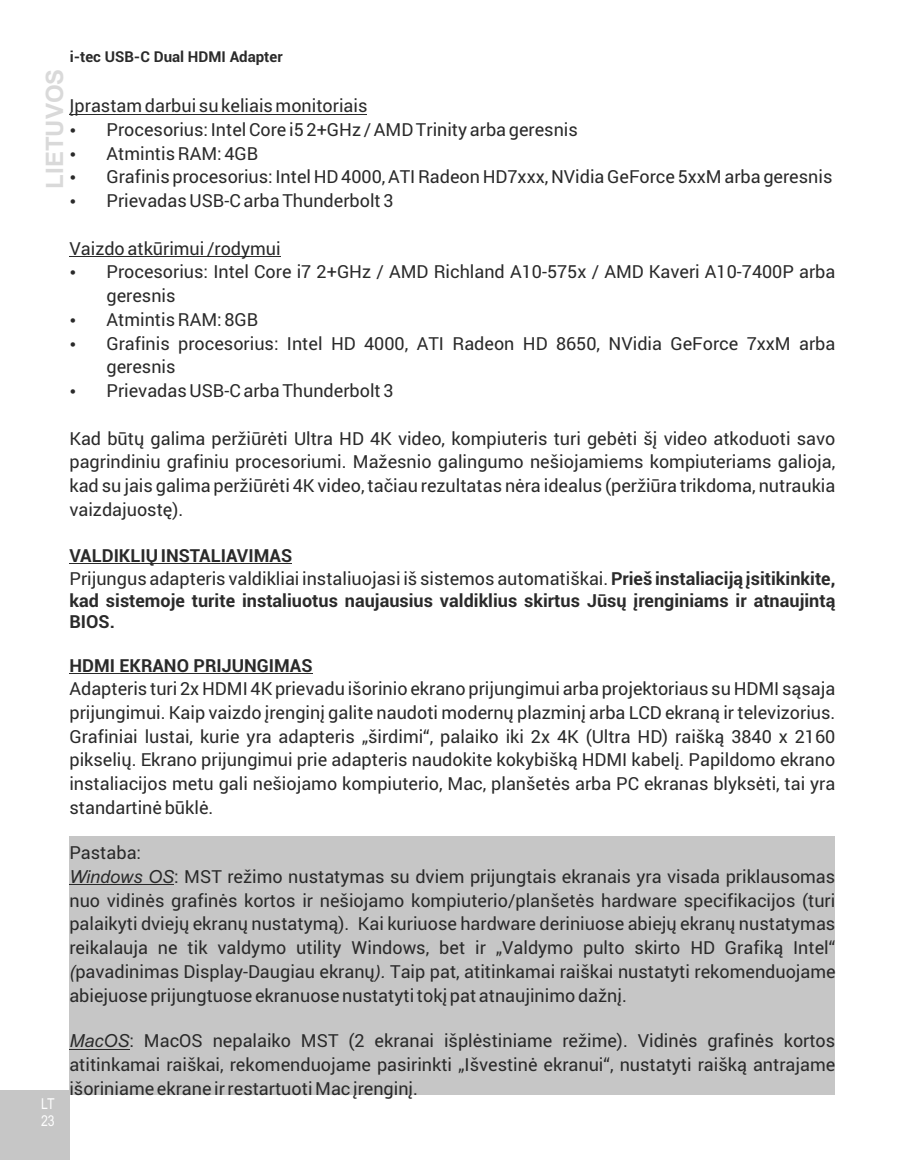
<style>
.page{position:relative;width:905px;height:1160px;background:#fff}
.page>*{position:absolute;margin:0;border:0;box-sizing:border-box;transform-origin:0 0}
.t1{font:700 24px "Arial";color:#d9d9d9}
.t2{font:18px/23.7px "Roboto";color:#2a2a2a}
.t3{font:italic 18px/23.7px "Roboto";color:#2a2a2a}
.t4{font:700 18px/22.2px "Roboto";color:#2a2a2a}
.t5{font:700 15px "Roboto";color:#2a2a2a}
.t6{font:15px/17.1px "Arial Narrow";color:#fefefe}
.s1{font-weight:400}
.s2{font-family:"Arial"}
</style>
<div class="page">
<div style="left:69px;top:836px;width:766px;height:258px;background:#c6c6c6"></div>
<hr style="left:69px;top:114px;width:298px;height:1px;background:#2a2a2a">
<hr style="left:69px;top:256px;width:212px;height:1px;background:#2a2a2a">
<hr style="left:69px;top:563px;width:223px;height:1px;background:#2a2a2a">
<hr style="left:69px;top:673px;width:46px;height:1px;background:#2a2a2a">
<hr style="left:115px;top:673px;width:197px;height:1px;background:#2a2a2a">
<hr style="left:69px;top:884px;width:105px;height:1px;background:#2a2a2a">
<hr style="left:69px;top:1048px;width:60px;height:1px;background:#2a2a2a">
<div style="left:0;top:1090px;width:70px;height:70px;background:#c6c6c6"></div>
<p class="t5" style="left:70px;top:51px;width:214px">i-tec USB-C Dual HDMI Adapter</p>
<h1 class="t1" style="left:46px;top:189px;width:122px;rotate:-90deg">LIETUVOS</h1>
<p class="t2" style="left:106px;top:93px;width:727px;text-indent:-37px">Įprastam darbui su keliais monitoriais<br>Procesorius: Intel Core i5 2+GHz / AMD Trinity arba geresnis<br>Atmintis RAM: 4GB<br>Grafinis procesorius: Intel HD 4000, ATI Radeon HD7xxx, NVidia GeForce 5xxM arba geresnis Prievadas USB-C arba Thunderbolt 3</p>
<p class="t2" style="left:106px;top:236px;width:730px;text-indent:-37px">Vaizdo atkūrimui /rodymui<br>Procesorius: Intel Core i7 2+GHz / AMD Richland A10-575x / AMD Kaveri A10-7400P arba geresnis<br>Atmintis RAM: 8GB<br>Grafinis procesorius: Intel HD 4000, ATI Radeon HD 8650, NVidia GeForce 7xxM arba geresnis<br>Prievadas USB-C arba Thunderbolt 3</p>
<p class="t2" style="left:69px;top:426px;width:767px;text-align:justify">Kad būtų galima peržiūrėti Ultra HD 4K video, kompiuteris turi gebėti šį video atkoduoti savo pagrindiniu grafiniu procesoriumi. Mažesnio galingumo nešiojamiems kompiuteriams galioja, kad su jais galima peržiūrėti 4K video, tačiau rezultatas nėra idealus (peržiūra trikdoma, nutraukia vaizdajuostę).</p>
<p class="t4" style="left:69px;top:546px;width:767px">VALDIKLIŲ INSTALIAVIMAS<br><span class="s1">Prijungus adapteris valdikliai instaliuojasi iš sistemos automatiškai.</span> Prieš instaliaciją įsitikinkite, kad sistemoje turite instaliuotus naujausius valdiklius skirtus Jūsų įrenginiams ir atnaujintą BIOS.</p>
<p class="t4" style="left:69px;top:656px;width:244px">HDMI EKRANO PRIJUNGIMAS</p>
<p class="t2" style="left:69px;top:676px;width:767px;text-align:justify">Adapteris turi 2x HDMI 4K prievadu išorinio ekrano prijungimui arba projektoriaus su HDMI sąsaja prijungimui. Kaip vaizdo įrenginį galite naudoti modernų plazminį arba LCD ekraną ir televizorius.<br>Grafiniai lustai, kurie yra adapteris „širdimi“, palaiko iki 2x 4K (Ultra HD) raišką 3840 x 2160 pikselių. Ekrano prijungimui prie adapteris naudokite kokybišką HDMI kabelį. Papildomo ekrano instaliacijos metu gali nešiojamo kompiuterio, Mac, planšetės arba PC ekranas blyksėti, tai yra standartinė būklė.</p>
<p class="t3" style="left:69px;top:840px;width:767px">Pastaba:<br><span class="s2">Windows OS</span>: MST režimo nustatymas su dviem prijungtais ekranais yra visada priklausomas nuo vidinės grafinės kortos ir nešiojamo kompiuterio/planšetės hardware specifikacijos (turi palaikyti dviejų ekranų nustatymą). Kai kuriuose hardware deriniuose abiejų ekranų nustatymas reikalauja ne tik valdymo utility Windows, bet ir „Valdymo pulto skirto HD Grafiką Intel“ <span class="s2">(</span>pavadinimas Display-Daugiau ekranų<span class="s2">).</span> Taip pat, atitinkamai raiškai nustatyti rekomenduojame abiejuose prijungtuose ekranuose nustatyti tokį pat atnaujinimo dažnį.</p>
<p class="t3" style="left:69px;top:1028px;width:767px;text-align:justify"><span class="s2">MacOS</span>: MacOS nepalaiko MST (2 ekranai išplėstiniame režime). Vidinės grafinės kortos atitinkamai raiškai, rekomenduojame pasirinkti „Išvestinė ekranui“, nustatyti raišką antrajame išoriniame ekrane ir restartuoti Mac įrenginį.</p>
<p class="t6" style="left:41px;top:1096px;width:15px">LT<br>23</p>
</div>
